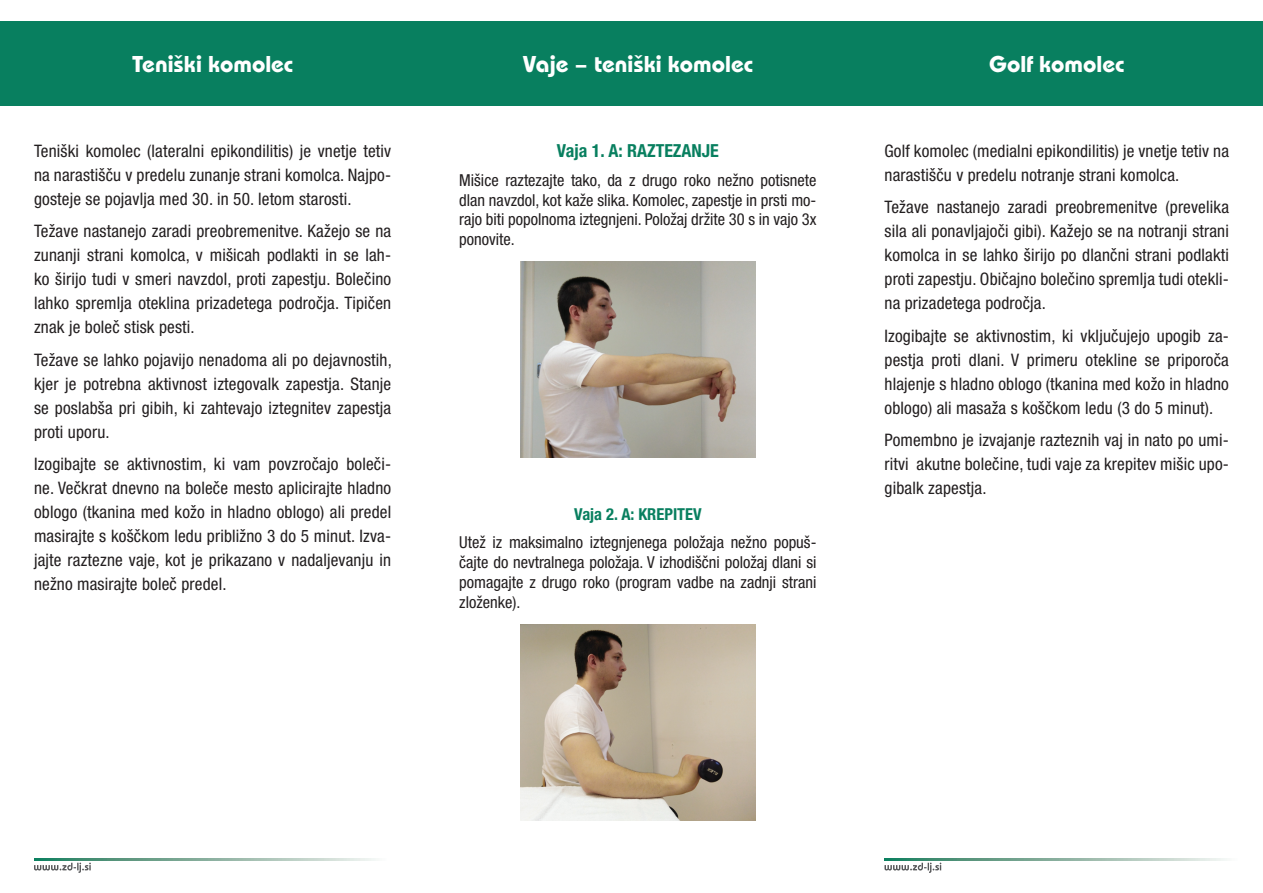
<style>
.page{position:relative;width:1263px;height:893px;background:#fff}
.page>*{position:absolute;margin:0;border:0;box-sizing:border-box;transform-origin:0 0}
.t1{font:24px "Bauhaus Bold Andrej";color:#fff}
.t2{font:700 condensed 18px "Helvetica Neue LT Pro";color:#087f5f}
.t3{font:condensed 17.25px/24px "Helvetica Neue LT Pro";letter-spacing:.01em;color:#231f20;text-align:justify}
.t4{font:condensed 16.5px/19.8px "Helvetica Neue LT Pro";color:#231f20;text-align:justify}
.t5{font:700 condensed 16.5px "Helvetica Neue LT Pro";color:#087f5f}
</style>
<div class="page">
<div style="left:0;top:21px;width:1263px;height:85px;background:#087f5f"></div>
<svg style="left:34px;top:863px;width:57px;height:10px"></svg>
<svg style="left:34px;top:858px;width:342px;height:3px"></svg>
<svg style="left:884px;top:863px;width:57px;height:10px"></svg>
<svg style="left:884px;top:858px;width:343px;height:3px"></svg>
<img style="left:521px;top:262px;width:234px;height:196px">
<img style="left:521px;top:624px;width:234px;height:196px">
<h1 class="t1" style="left:132px;top:50px;width:163px">Teniški komolec</h1>
<h1 class="t1" style="left:523px;top:50px;width:232px">Vaje – teniški komolec</h1>
<h1 class="t1" style="left:989px;top:50px;width:137px">Golf komolec</h1>
<p class="t3" style="left:34px;top:139px;width:359px">Teniški komolec (lateralni epikondilitis) je vnetje tetiv na narastišču v predelu zunanje strani komolca. Najpo&shy;gosteje se pojavlja med 30. in 50. letom starosti.</p>
<p class="t3" style="left:34px;top:219px;width:359px">Težave nastanejo zaradi preobremenitve. Kažejo se na zunanji strani komolca, v mišicah podlakti in se lah&shy;ko širijo tudi v smeri navzdol, proti zapestju. Bolečino lahko spremlja oteklina prizadetega področja. Tipičen znak je boleč stisk pesti.</p>
<p class="t3" style="left:34px;top:348px;width:359px">Težave se lahko pojavijo nenadoma ali po dejavnostih, kjer je potrebna aktivnost iztegovalk zapestja. Stanje se poslabša pri gibih, ki zahtevajo iztegnitev zapestja proti uporu.</p>
<p class="t3" style="left:34px;top:452px;width:359px">Izogibajte se aktivnostim, ki vam povzročajo boleči&shy;ne. Večkrat dnevno na boleče mesto aplicirajte hladno oblogo (tkanina med kožo in hladno oblogo) ali predel masirajte s koščkom ledu približno 3 do 5 minut. Izva&shy;jajte raztezne vaje, kot je prikazano v nadaljevanju in nežno masirajte boleč predel.</p>
<p class="t2" style="left:557px;top:140px;width:164px">Vaja 1. A: RAZTEZANJE</p>
<p class="t4" style="left:459px;top:170px;width:359px">Mišice raztezajte tako, da z drugo roko nežno potisnete dlan navzdol, kot kaže slika. Komolec, zapestje in prsti mo&shy;rajo biti popolnoma iztegnjeni. Položaj držite 30 s in vajo 3x ponovite.</p>
<p class="t5" style="left:574px;top:504px;width:129px">Vaja 2. A: KREPITEV</p>
<p class="t4" style="left:459px;top:532px;width:359px">Utež iz maksimalno iztegnjenega položaja nežno popuš&shy;čajte do nevtralnega položaja. V izhodiščni položaj dlani si pomagajte z drugo roko (program vadbe na zadnji strani zloženke).</p>
<p class="t3" style="left:884px;top:139px;width:346px">Golf komolec (medialni epikondilitis) je vnetje tetiv na narastišču v predelu notranje strani komolca.</p>
<p class="t3" style="left:884px;top:195px;width:346px">Težave nastanejo zaradi preobremenitve (prevelika sila ali ponavljajoči gibi). Kažejo se na notranji strani komolca in se lahko širijo po dlančni strani podlakti proti zapestju. Običajno bolečino spremlja tudi otekli&shy;na prizadetega področja.</p>
<p class="t3" style="left:884px;top:324px;width:346px">Izogibajte se aktivnostim, ki vključujejo upogib za&shy;pestja proti dlani. V primeru otekline se priporoča hlajenje s hladno oblogo (tkanina med kožo in hladno oblogo) ali masaža s koščkom ledu (3 do 5 minut).</p>
<p class="t3" style="left:884px;top:428px;width:346px">Pomembno je izvajanje razteznih vaj in nato po umi&shy;ritvi akutne bolečine, tudi vaje za krepitev mišic upo&shy;gibalk zapestja.</p>
</div>
